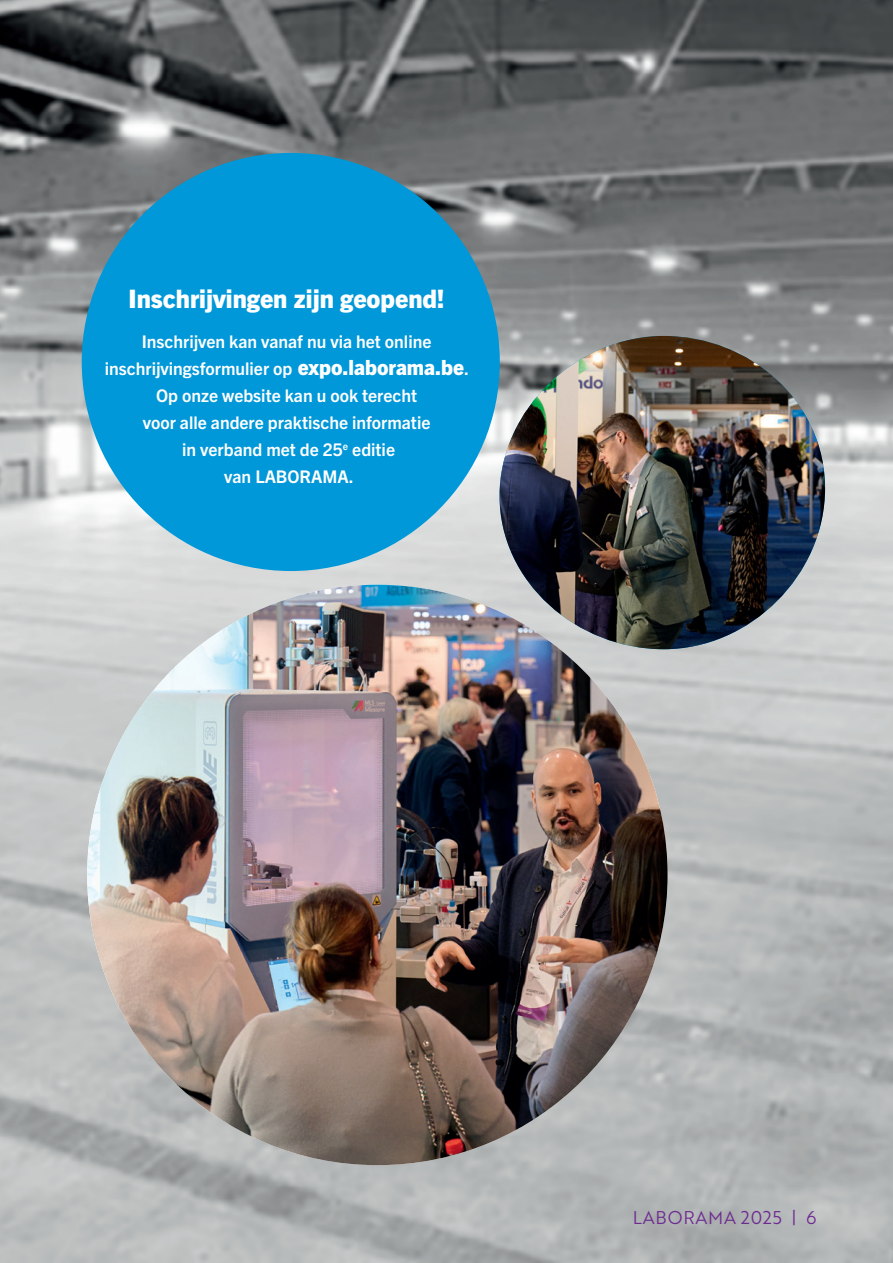
<style>
.page{position:relative;width:893px;height:1263px;background:#fff}
.page>*{position:absolute;margin:0;border:0;box-sizing:border-box;transform-origin:0 0}
.t1{font:800 25.5px "Trade Gothic Next LT Pro";color:#fff}
._1_TITEL{font:18px "Brother 1816 Book";letter-spacing:.04em;color:#6e2c91}
.t2{font:700 17.4px/27px "Trade Gothic Next LT Pro";color:#fff;text-align:center}
.s1{font-weight:800;font-size:21px}
</style>
<div class="page">
<img style="left:0;top:0;width:893px;height:1263px">
<div style="left:82px;top:153px;width:418px;height:418px;background:#0098d9;border-radius:50%"></div>
<img style="left:499px;top:336px;width:326px;height:313px">
<img style="left:87px;top:585px;width:581px;height:580px;border-radius:290px">
<p class="t1" style="left:129px;top:281px;width:317px">Inschrijvingen zijn geopend!</p>
<p class="t2" style="left:105px;top:327px;width:366px">Inschrijven kan vanaf nu via het online inschrijvingsformulier op <span class="s1">expo.laborama.be</span>.<br>Op onze website kan u ook terecht<br>voor alle andere praktische informatie<br>in verband met de 25<sup>e</sup> editie<br>van LABORAMA.</p>
<p class="_1_TITEL" style="left:633px;top:1204px;width:185px">LABORAMA 2025 | 6</p>
</div>
